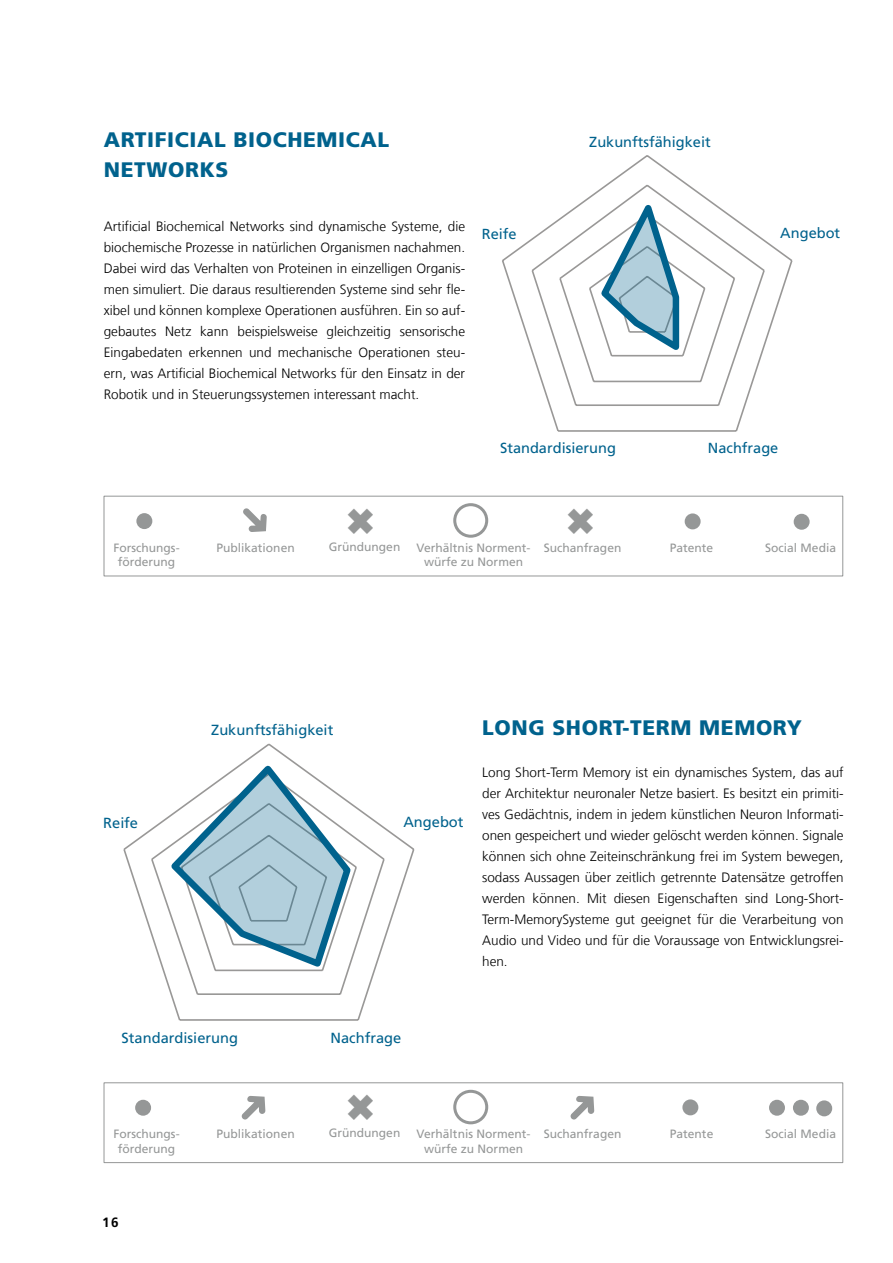
<style>
.page{position:relative;width:893px;height:1263px;background:#fff}
.page>*{position:absolute;margin:0;border:0;box-sizing:border-box;transform-origin:0 0}
.t1{font:900 21px/30px "Frutiger LT Com";letter-spacing:.03em;color:#00628d}
.t2{font:14.7px "Frutiger LT Com";color:#00628d}
.t3{font:14.55px "Frutiger LT Com";color:#00628d}
.t4{font:300 13.5px/21px "Frutiger LT Com";color:#000;text-align:justify}
.t5{font:700 13.5px "Frutiger LT Com";color:#000}
.t6{font:12px/14.4px "Frutiger LT Com";color:#959797;text-align:center}
</style>
<div class="page">
<svg style="left:502px;top:155px;width:291px;height:277px"></svg>
<svg style="left:597px;top:199px;width:85px;height:159px"></svg>
<svg style="left:123px;top:743px;width:292px;height:278px"></svg>
<svg style="left:166px;top:760px;width:188px;height:212px"></svg>
<div style="left:104px;top:496px;width:739px;height:80px;border:1px solid #959797"></div>
<div style="left:136px;top:513px;width:16px;height:16px;background:#959797;border-radius:50%"></div>
<div style="left:453px;top:503px;width:35px;height:35px;border:3px solid #959797;border-radius:50%"></div>
<div style="left:685px;top:513px;width:16px;height:16px;background:#959797;border-radius:50%"></div>
<div style="left:794px;top:514px;width:16px;height:16px;background:#959797;border-radius:50%"></div>
<div style="left:104px;top:1082px;width:739px;height:81px;border:1px solid #959797"></div>
<div style="left:453px;top:1090px;width:35px;height:34px;border:3px solid #959797;border-radius:50%"></div>
<div style="left:682px;top:1099px;width:16px;height:16px;background:#959797;border-radius:50%"></div>
<div style="left:769px;top:1100px;width:16px;height:16px;background:#959797;border-radius:50%"></div>
<div style="left:793px;top:1100px;width:16px;height:16px;background:#959797;border-radius:50%"></div>
<div style="left:816px;top:1100px;width:16px;height:16px;background:#959797;border-radius:50%"></div>
<div style="left:135px;top:1100px;width:16px;height:16px;background:#959797;border-radius:50%"></div>
<h1 class="t1" style="left:104px;top:124px;width:287px">ARTIFICIAL BIOCHEMICAL<br>NETWORKS</h1>
<p class="t4" style="left:104px;top:216px;width:363px">Artificial Biochemical Networks sind dynamische Systeme, die biochemische Prozesse in natürlichen Organismen nachahmen.<br>Dabei wird das Verhalten von Proteinen in einzelligen Organis&shy;men simuliert. Die daraus resultierenden Systeme sind sehr fle&shy;xibel und können komplexe Operationen ausführen. Ein so auf&shy;gebautes Netz kann beispielsweise gleichzeitig sensorische Eingabedaten erkennen und mechanische Operationen steu&shy;ern, was Artificial Biochemical Networks für den Einsatz in der Robotik und in Steuerungssystemen interessant macht.</p>
<p class="t3" style="left:482px;top:225px;width:36px">Reife</p>
<p class="t3" style="left:589px;top:133px;width:123px">Zukunftsfähigkeit</p>
<p class="t3" style="left:780px;top:224px;width:61px">Angebot</p>
<p class="t3" style="left:500px;top:439px;width:117px">Standardisierung</p>
<p class="t3" style="left:708px;top:439px;width:72px">Nachfrage</p>
<p class="t6" style="left:113px;top:540px;width:68px">Forschungs&shy;förderung</p>
<p class="t6" style="left:216px;top:540px;width:80px">Publikationen</p>
<p class="t6" style="left:329px;top:539px;width:73px">Gründungen</p>
<p class="t6" style="left:417px;top:540px;width:115px">Verhältnis Norment&shy;würfe zu Normen</p>
<p class="t6" style="left:544px;top:540px;width:79px">Suchanfragen</p>
<p class="t6" style="left:670px;top:540px;width:45px">Patente</p>
<p class="t6" style="left:765px;top:540px;width:72px">Social Media</p>
<p class="t2" style="left:103px;top:814px;width:36px">Reife</p>
<p class="t2" style="left:211px;top:721px;width:124px">Zukunftsfähigkeit</p>
<p class="t2" style="left:403px;top:813px;width:62px">Angebot</p>
<h1 class="t1" style="left:482px;top:712px;width:321px">LONG SHORT-TERM MEMORY</h1>
<p class="t4" style="left:482px;top:762px;width:363px">Long Short-Term Memory ist ein dynamisches System, das auf der Architektur neuronaler Netze basiert. Es besitzt ein primiti&shy;ves Gedächtnis, indem in jedem künstlichen Neuron Informati&shy;onen gespeichert und wieder gelöscht werden können. Signale können sich ohne Zeiteinschränkung frei im System bewegen, sodass Aussagen über zeitlich getrennte Datensätze getroffen werden können. Mit diesen Eigenschaften sind Long-Short-Term-MemorySysteme gut geeignet für die Verarbeitung von Audio und Video und für die Voraussage von Entwicklungsrei&shy;hen.</p>
<p class="t2" style="left:122px;top:1029px;width:118px">Standardisierung</p>
<p class="t2" style="left:331px;top:1029px;width:72px">Nachfrage</p>
<p class="t6" style="left:113px;top:1127px;width:68px">Forschungs&shy;förderung</p>
<p class="t6" style="left:216px;top:1127px;width:80px">Publikationen</p>
<p class="t6" style="left:329px;top:1126px;width:73px">Gründungen</p>
<p class="t6" style="left:417px;top:1127px;width:115px">Verhältnis Norment&shy;würfe zu Normen</p>
<p class="t6" style="left:544px;top:1127px;width:79px">Suchanfragen</p>
<p class="t6" style="left:670px;top:1127px;width:45px">Patente</p>
<p class="t6" style="left:765px;top:1127px;width:72px">Social Media</p>
<p class="t5" style="left:102px;top:1215px;width:18px">16</p>
</div>
